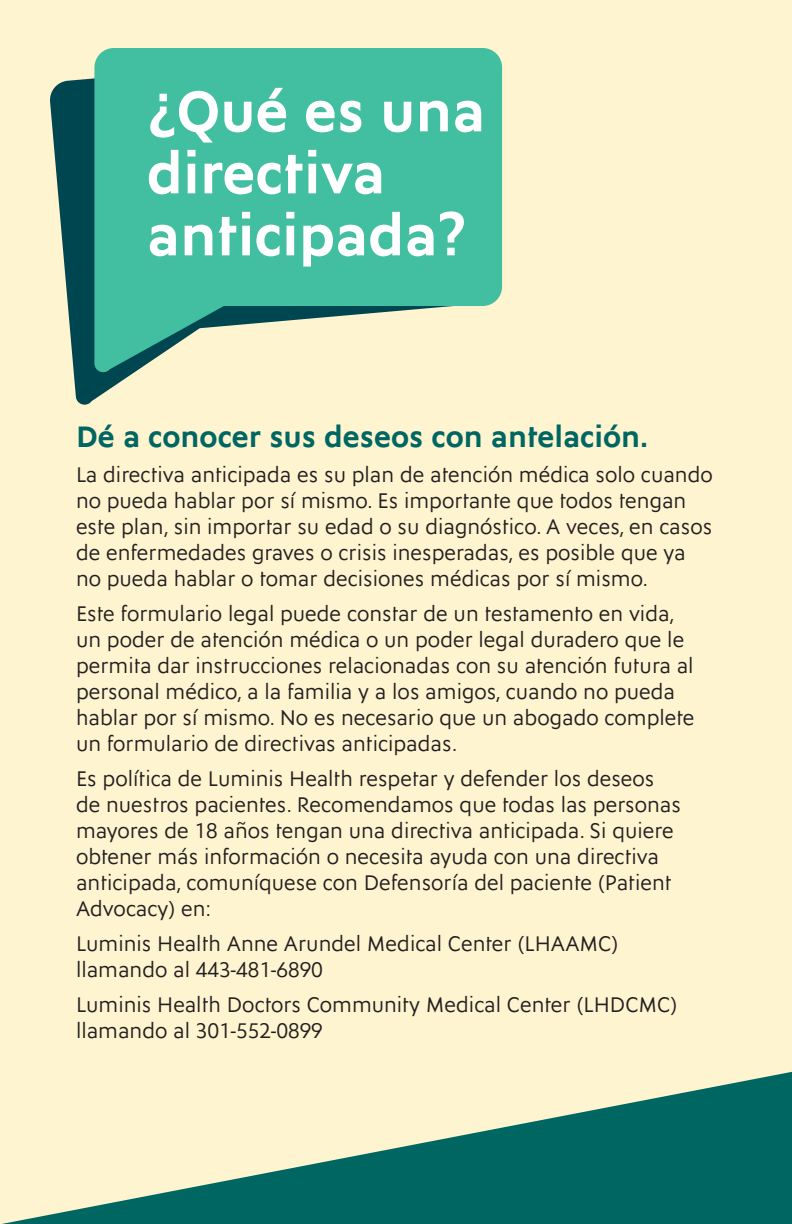
<style>
.page{position:relative;width:792px;height:1224px;background:#fef4d0}
.page>*{position:absolute;margin:0;border:0;box-sizing:border-box;transform-origin:0 0}
.Headline_33_36{font:700 58px/62px "Ysans Std";color:#fff}
.subhead_15_18{font:700 30px "Ysans Std";color:#006662}
.body_copy_11_14{font:21.6px/26px "Ysans Std";color:#231f20}
</style>
<div class="page">
<svg style="left:50px;top:78px;width:81px;height:327px;fill:#004650"></svg>
<svg style="left:94px;top:48px;width:408px;height:327px;fill:#42bea0"></svg>
<svg style="left:2px;top:1072px;width:790px;height:152px"></svg>
<p class="Headline_33_36" style="left:147px;top:82px;width:340px">¿Qué es una directiva anticipada?</p>
<p class="subhead_15_18" style="left:76px;top:420px;width:574px">Dé a conocer sus deseos con antelación.</p>
<p class="body_copy_11_14" style="left:76px;top:462px;width:638px">La directiva anticipada es su plan de atención médica solo cuando no pueda hablar por sí mismo. Es importante que todos tengan este plan, sin importar su edad o su diagnóstico. A veces, en casos de enfermedades graves o crisis inesperadas, es posible que ya no pueda hablar o tomar decisiones médicas por sí mismo.</p>
<p class="body_copy_11_14" style="left:76px;top:601px;width:620px">Este formulario legal puede constar de un testamento en vida, un poder de atención médica o un poder legal duradero que le permita dar instrucciones relacionadas con su atención futura al personal médico, a la familia y a los amigos, cuando no pueda hablar por sí mismo. No es necesario que un abogado complete un formulario de directivas anticipadas.</p>
<p class="body_copy_11_14" style="left:76px;top:766px;width:607px">Es política de Luminis Health respetar y defender los deseos de nuestros pacientes. Recomendamos que todas las personas mayores de 18 años tengan una directiva anticipada. Si quiere obtener más información o necesita ayuda con una directiva anticipada, comuníquese con Defensoría del paciente (Patient Advocacy) en:</p>
<p class="body_copy_11_14" style="left:76px;top:931px;width:544px">Luminis Health Anne Arundel Medical Center (LHAAMC) llamando al 443-481-6890</p>
<p class="body_copy_11_14" style="left:76px;top:992px;width:603px">Luminis Health Doctors Community Medical Center (LHDCMC) llamando al 301-552-0899</p>
</div>
